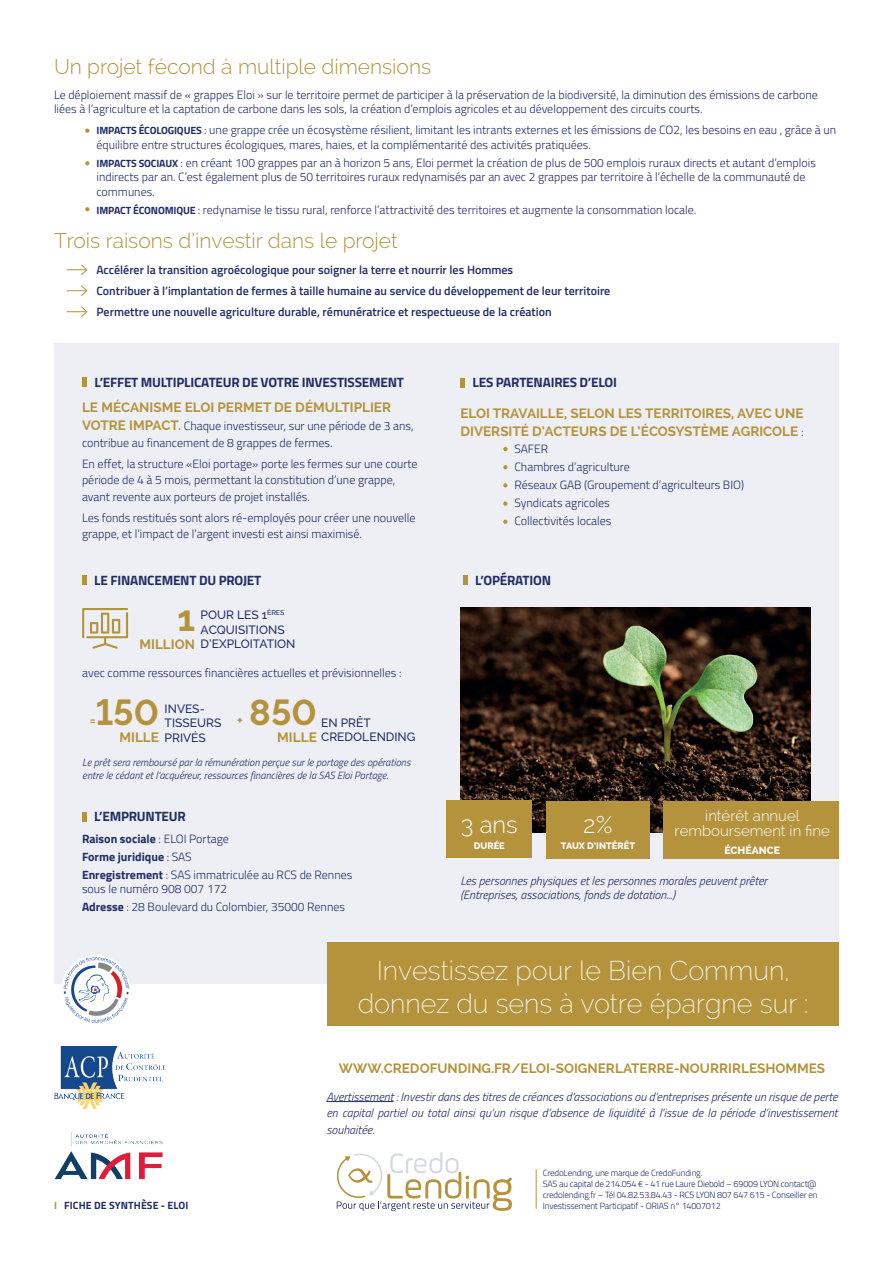
<style>
.page{position:relative;width:893px;height:1263px;background:#fff}
.page>*{position:absolute;margin:0;border:0;box-sizing:border-box;transform-origin:0 0}
.t1{font:700 36px "Raleway";color:#b4933c}
.t2{font:200 27px/32.4px "Raleway";color:#fff;text-align:center}
.t3{font:300 23.85px "Raleway";color:#fff}
.t4{font:300 21px "Raleway";color:#b4933c}
.t5{font:300 15px/15px "Raleway";color:#fff;text-align:center}
.t6{font:700 13.5px/18px "Raleway";color:#b4933c}
.t7{font:700 13.5px "Titillium Web";letter-spacing:-.015em;color:#212e65}
.t8{font:300 12px/18px "Titillium Web";color:#212e65}
.t9{font:italic 300 12px/16.5px "Titillium Web";color:#212e65;text-align:justify}
.t10{font:600 12px/21px "Titillium Web";color:#212e65}
.t11{font:500 12px/14.4px "Raleway";color:#212e65}
.t12{font:italic 300 10.5px/13.5px "Titillium Web";color:#212e65}
.t13{font:700 10.5px "Titillium Web";letter-spacing:.01em;color:#212e65}
.t14{font:800 10.5px "Raleway";color:#fff}
.t15{font:800 9.3px "Raleway";color:#fff}
.t16{font:300 9px/10.8px "Titillium Web";letter-spacing:-.02em;color:#212f67}
.s1{font-weight:700;font-size:10.5px}
.s2{font-family:"Raleway";font-weight:700;font-size:13.5px;color:#b4933c}
.s3{font-weight:700}
.s4{font-family:"Titillium Web";font-weight:300;font-size:12px;color:#212e65}
.s5{color:#b4933c}
</style>
<div class="page">
<div style="left:54px;top:343px;width:785px;height:641px;background:#edeff4"></div>
<hr style="left:463px;top:575px;width:4px;height:10px;background:#b2943d">
<div style="left:460px;top:378px;width:5px;height:9px;background:#b2943d"></div>
<hr style="left:82px;top:812px;width:4px;height:10px;background:#b2943d">
<div style="left:82px;top:378px;width:5px;height:9px;background:#b2943d"></div>
<img style="left:460px;top:608px;width:351px;height:225px">
<div style="left:447px;top:801px;width:85px;height:57px;background:#b4933c"></div>
<div style="left:546px;top:801px;width:104px;height:57px;background:#b4933c"></div>
<div style="left:664px;top:801px;width:175px;height:57px;background:#b4933c"></div>
<hr style="left:536px;top:1169px;width:1px;height:40px;background:#b2943d">
<hr style="left:82px;top:575px;width:4px;height:10px;background:#b2943d">
<svg style="left:82px;top:608px;width:46px;height:41px"></svg>
<img style="left:62px;top:955px;width:68px;height:68px">
<img style="left:54px;top:1132px;width:109px;height:47px">
<img style="left:54px;top:1046px;width:112px;height:62px">
<div style="left:327px;top:942px;width:512px;height:83px;background:#b4933c"></div>
<hr style="left:326px;top:1101px;width:68px;height:1px;background:#212e65">
<svg style="left:336px;top:1152px;width:176px;height:59px"></svg>
<svg style="left:67px;top:306px;width:21px;height:11px"></svg>
<svg style="left:67px;top:285px;width:21px;height:11px"></svg>
<svg style="left:67px;top:264px;width:21px;height:11px"></svg>
<svg style="left:85px;top:129px;width:4px;height:4px"></svg>
<svg style="left:85px;top:161px;width:4px;height:4px"></svg>
<svg style="left:85px;top:207px;width:4px;height:4px"></svg>
<svg style="left:503px;top:447px;width:4px;height:4px"></svg>
<svg style="left:503px;top:465px;width:4px;height:4px"></svg>
<svg style="left:503px;top:483px;width:4px;height:4px"></svg>
<svg style="left:503px;top:501px;width:4px;height:5px"></svg>
<svg style="left:503px;top:520px;width:4px;height:4px"></svg>
<h3 class="t4" style="left:54px;top:54px;width:379px">Un projet fécond à multiple dimensions</h3>
<p class="t8" style="left:54px;top:87px;width:765px;line-height:14.4px">Le déploiement massif de « grappes Eloi » sur le territoire permet de participer à la préservation de la biodiversité, la diminution des émissions de carbone liées à l’agriculture et la captation de carbone dans les sols, la création d’emplois agricoles et au développement des circuits courts.</p>
<p class="t8" style="left:97px;top:122px;width:741px;line-height:14.4px"><span class="s1">IMPACTS ÉCOLOGIQUES</span> : une grappe crée un écosystème résilient, limitant les intrants externes et les émissions de CO2, les besoins en eau , grâce à un équilibre entre structures écologiques, mares, haies, et la complémentarité des activités pratiquées.</p>
<p class="t8" style="left:97px;top:155px;width:721px;line-height:14.4px"><span class="s1">IMPACTS SOCIAUX</span> : en créant 100 grappes par an à horizon 5 ans, Eloi permet la création de plus de 500 emplois ruraux directs et autant d’emplois indirects par an. C’est également plus de 50 territoires ruraux redynamisés par an avec 2 grappes par territoire à l’échelle de la communauté de communes.</p>
<p class="t8" style="left:97px;top:200px;width:601px"><span class="s1">IMPACT ÉCONOMIQUE</span> : redynamise le tissu rural, renforce l’attractivité des territoires et augmente la consommation locale.</p>
<h3 class="t4" style="left:54px;top:229px;width:345px">Trois raisons d’investir dans le projet</h3>
<p class="t10" style="left:97px;top:258px;width:515px">Accélérer la transition agroécologique pour soigner la terre et nourrir les Hommes<br>Contribuer à l’implantation de fermes à taille humaine au service du développement de leur territoire<br>Permettre une nouvelle agriculture durable, rémunératrice et respectueuse de la création</p>
<p class="t7" style="left:95px;top:372px;width:311px">L’EFFET MULTIPLICATEUR DE VOTRE INVESTISSEMENT</p>
<p class="t6" style="left:82px;top:399px;width:311px">LE MÉCANISME ELOI PERMET DE DÉMULTIPLIER</p>
<p class="t8" style="left:82px;top:417px;width:333px;line-height:16.5px"><span class="s2">VOTRE IMPACT.</span> Chaque investisseur, sur une période de 3 ans, contribue au financement de 8 grappes de fermes.</p>
<p class="t8" style="left:82px;top:455px;width:337px;line-height:16.5px">En effet, la structure «Eloi portage» porte les fermes sur une courte période de 4 à 5 mois, permettant la constitution d’une grappe, avant revente aux porteurs de projet installés.</p>
<p class="t8" style="left:82px;top:509px;width:335px;line-height:16.5px">Les fonds restitués sont alors ré-employés pour créer une nouvelle grappe, et l’impact de l’argent investi est ainsi maximisé.</p>
<p class="t7" style="left:94px;top:570px;width:169px">LE FINANCEMENT DU PROJET</p>
<h1 class="t1" style="left:177px;top:597px;width:19px">1</h1>
<p class="t6" style="left:139px;top:635px;width:57px">MILLION</p>
<p class="t11" style="left:201px;top:608px;width:96px">POUR LES 1<sup>ÈRES<br></sup>ACQUISITIONS<br>D’EXPLOITATION</p>
<p class="t8" style="left:82px;top:663px;width:321px">avec comme ressources financières actuelles et prévisionnelles :</p>
<h1 class="t1" style="left:96px;top:692px;width:65px">150</h1>
<p class="t6" style="left:119px;top:728px;width:41px">MILLE</p>
<h1 class="t1" style="left:249px;top:692px;width:69px">850</h1>
<p class="t6" style="left:277px;top:728px;width:41px">MILLE</p>
<p class="t11" style="left:165px;top:701px;width:58px">INVES-<br>TISSEURS<br>PRIVÉS</p>
<p class="t11" style="left:321px;top:715px;width:96px">EN PRÊT<br>CREDOLENDING</p>
<p class="t12" style="left:82px;top:755px;width:330px">Le prêt sera remboursé par la rémunération perçue sur le portage des opérations entre le cédant et l’acquéreur, ressources financières de la SAS Eloi Portage.</p>
<p class="t6" style="left:237px;top:712px;width:7px">+</p>
<p class="t6" style="left:90px;top:712px;width:7px">=</p>
<p class="t7" style="left:94px;top:806px;width:93px">L’EMPRUNTEUR</p>
<p class="t8" style="left:82px;top:829px;width:272px"><span class="s3">Raison sociale</span> : ELOI Portage<br><span class="s3">Forme juridique</span> : SAS<br><span class="s3">Enregistrement</span> : SAS immatriculée au RCS de Rennes</p>
<p class="t8" style="left:82px;top:879px;width:264px">sous le numéro 908 007 172<br><span class="s3">Adresse</span> : 28 Boulevard du Colombier, 35000 Rennes</p>
<p class="t7" style="left:473px;top:372px;width:146px">LES PARTENAIRES D’ELOI</p>
<p class="t6" style="left:460px;top:405px;width:345px">ELOI TRAVAILLE, SELON LES TERRITOIRES, AVEC UNE<br>DIVERSITÉ D’ACTEURS DE L’ÉCOSYSTÈME AGRICOLE <span class="s4">:</span></p>
<p class="t8" style="left:514px;top:439px;width:231px">SAFER<br>Chambres d’agriculture<br>Réseaux GAB (Groupement d’agriculteurs BIO)<br>Syndicats agricoles<br>Collectivités locales</p>
<p class="t7" style="left:475px;top:570px;width:77px">L’OPÉRATION</p>
<h3 class="t3" style="left:461px;top:810px;width:58px">3 ans</h3>
<p class="t15" style="left:474px;top:840px;width:33px">DURÉE</p>
<h3 class="t3" style="left:583px;top:811px;width:31px">2%</h3>
<p class="t15" style="left:561px;top:840px;width:76px">TAUX D’INTÉRÊT</p>
<p class="t5" style="left:674px;top:808px;width:157px">intérêt annuel remboursement in fine</p>
<p class="t14" style="left:724px;top:844px;width:57px">ÉCHÉANCE</p>
<p class="t9" style="left:460px;top:873px;width:308px;line-height:14.4px">Les personnes physiques et les personnes morales peuvent prêter (Entreprises, associations, fonds de dotation...)</p>
<h2 class="t2" style="left:358px;top:954px;width:452px">Investissez pour le Bien Commun, donnez du sens à votre épargne sur :</h2>
<p class="t6" style="left:339px;top:1059px;width:488px">WWW.CREDOFUNDING.FR/ELOI-SOIGNERLATERRE-NOURRIRLESHOMMES</p>
<p class="t13" style="left:54px;top:1197px;width:136px"><span class="s5">I</span> FICHE DE SYNTHÈSE - ELOI</p>
<p class="t9" style="left:326px;top:1087px;width:513px">Avertissement : Investir dans des titres de créances d’associations ou d’entreprises présente un risque de perte en capital partiel ou total ainsi qu’un risque d’absence de liquidité à l’issue de la période d’investissement souhaitée.</p>
<p class="t16" style="left:543px;top:1167px;width:276px">CredoLending, une marque de CredoFunding.<br>SAS au capital de 214.054 € - 41 rue Laure Diebold – 69009 LYON contact@ credolending.fr – Tél 04.82.53.84.43 - RCS LYON 807 647 615 - Conseiller en Investissement Participatif - ORIAS n° 14007012</p>
</div>
